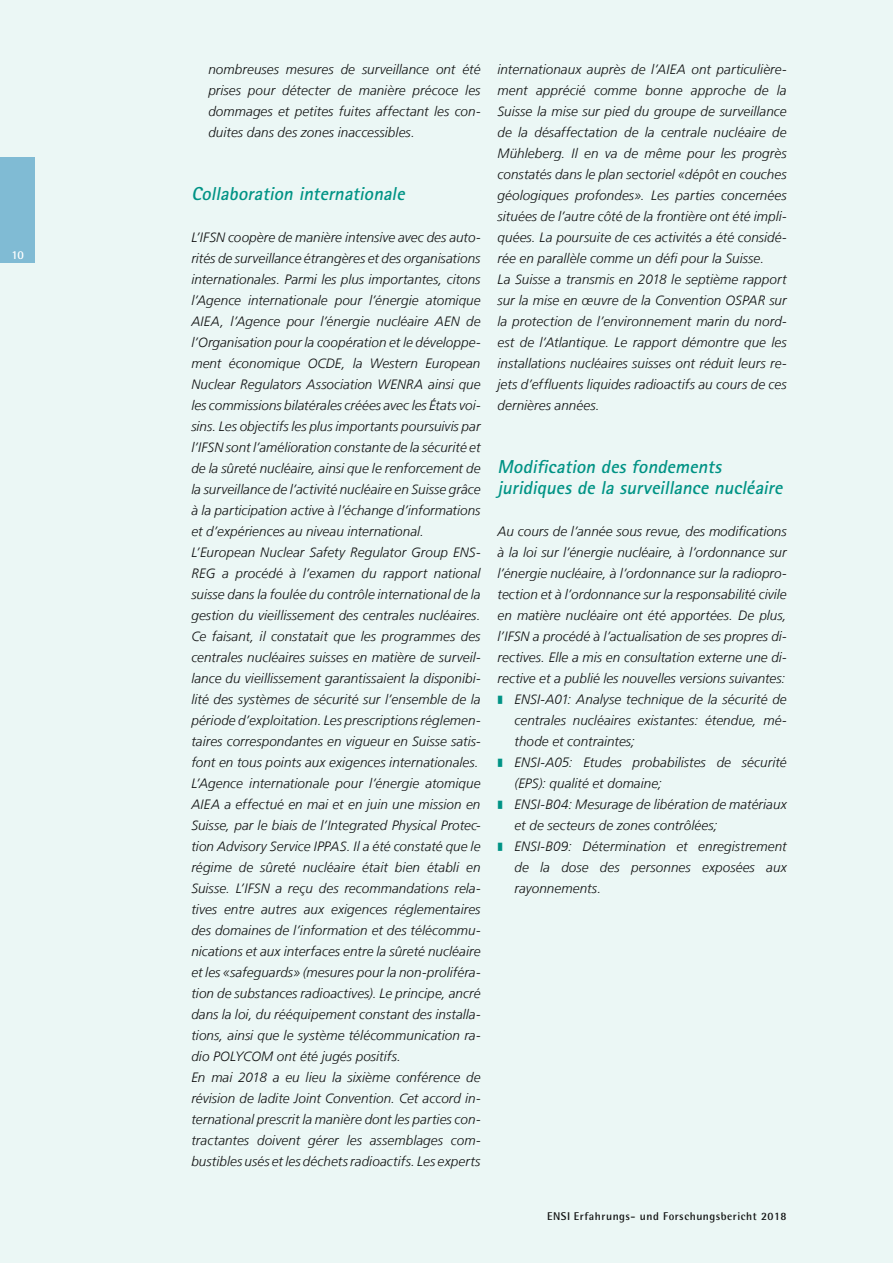
<style>
.page{position:relative;width:893px;height:1263px;background:#ebf7f5}
.page>*{position:absolute;margin:0;border:0;box-sizing:border-box;transform-origin:0 0}
.H3_03_Titel_FARBE{font:italic 700 18.75px/21px "Rotis Sans Serif Pro";color:#009385}
.p_006_Grundschrift_I{font:italic 300 13.5px/21px "Frutiger LT Com";letter-spacing:.005em;color:#111212;text-align:justify}
.t1{font:700 12px "Rotis Semi Sans Pro";color:#fff}
.t2{font:700 11.25px "Rotis Semi Sans Pro";letter-spacing:.05em;color:#111212}
</style>
<div class="page">
<div style="left:0;top:158px;width:34px;height:105px;background:#80bbd4"></div>
<p class="t1" style="left:12px;top:247px;width:14px">10</p>
<p class="p_006_Grundschrift_I" style="left:208px;top:59px;width:274px">nombreuses mesures de surveillance ont été prises pour détecter de manière précoce les dommages et petites fuites affectant les con&shy;duites dans des zones inaccessibles.</p>
<h3 class="H3_03_Titel_FARBE" style="left:191px;top:183px;width:219px">Collaboration internationale</h3>
<p class="p_006_Grundschrift_I" style="left:191px;top:227px;width:291px">L’IFSN coopère de manière intensive avec des auto&shy;rités de surveillance étrangères et des organisations internationales. Parmi les plus importantes, citons l’Agence internationale pour l’énergie atomique AIEA, l’Agence pour l’énergie nucléaire AEN de l’Organisation pour la coopération et le développe&shy;ment économique OCDE, la Western European Nuclear Regulators Association WENRA ainsi que les commissions bilatérales créées avec les États voi&shy;sins. Les objectifs les plus importants poursuivis par l’IFSN sont l’amélioration constante de la sécurité et de la sûreté nucléaire, ainsi que le renforcement de la surveillance de l’activité nucléaire en Suisse grâce à la participation active à l’échange d’informations et d’expériences au niveau international.</p>
<p class="p_006_Grundschrift_I" style="left:191px;top:542px;width:291px">L’European Nuclear Safety Regulator Group ENS-REG a procédé à l’examen du rapport national suisse dans la foulée du contrôle international de la gestion du vieillissement des centrales nucléaires.<br>Ce faisant, il constatait que les programmes des centrales nucléaires suisses en matière de surveil&shy;lance du vieillissement garantissaient la disponibi&shy;lité des systèmes de sécurité sur l’ensemble de la période d’exploitation. Les prescriptions réglemen&shy;taires correspondantes en vigueur en Suisse satis&shy;font en tous points aux exigences internationales.</p>
<p class="p_006_Grundschrift_I" style="left:191px;top:773px;width:291px">L’Agence internationale pour l’énergie atomique AIEA a effectué en mai et en juin une mission en Suisse, par le biais de l’Integrated Physical Protec&shy;tion Advisory Service IPPAS. Il a été constaté que le régime de sûreté nucléaire était bien établi en Suisse. L’IFSN a reçu des recommandations rela&shy;tives entre autres aux exigences réglementaires des domaines de l’information et des télécommu&shy;nications et aux interfaces entre la sûreté nucléaire et les «safeguards» (mesures pour la non-proliféra&shy;tion de substances radioactives). Le principe, ancré dans la loi, du rééquipement constant des installa&shy;tions, ainsi que le système télécommunication ra&shy;dio POLYCOM ont été jugés positifs.</p>
<p class="p_006_Grundschrift_I" style="left:191px;top:1067px;width:291px;text-align:left">En mai 2018 a eu lieu la sixième conférence de révision de ladite Joint Convention. Cet accord in&shy;ternational prescrit la manière dont les parties con&shy;tractantes doivent gérer les assemblages com-- bustibles usés et les déchets radioactifs. Les experts</p>
<p class="p_006_Grundschrift_I" style="left:497px;top:59px;width:291px">internationaux auprès de l’AIEA ont particulière&shy;ment apprécié comme bonne approche de la Suisse la mise sur pied du groupe de surveillance de la désaffectation de la centrale nucléaire de Mühleberg. Il en va de même pour les progrès constatés dans le plan sectoriel «dépôt en couches géologiques profondes». Les parties concernées situées de l’autre côté de la frontière ont été impli&shy;quées. La poursuite de ces activités a été considé&shy;rée en parallèle comme un défi pour la Suisse.</p>
<p class="p_006_Grundschrift_I" style="left:497px;top:269px;width:291px">La Suisse a transmis en 2018 le septième rapport sur la mise en œuvre de la Convention OSPAR sur la protection de l’environnement marin du nord&shy;est de l’Atlantique. Le rapport démontre que les installations nucléaires suisses ont réduit leurs re&shy;jets d’effluents liquides radioactifs au cours de ces dernières années.</p>
<h3 class="H3_03_Titel_FARBE" style="left:497px;top:456px;width:291px">Modification des fondements juridiques de la surveillance nucléaire</h3>
<p class="p_006_Grundschrift_I" style="left:497px;top:521px;width:291px">Au cours de l’année sous revue, des modifications à la loi sur l’énergie nucléaire, à l’ordonnance sur l’énergie nucléaire, à l’ordonnance sur la radiopro&shy;tection et à l’ordonnance sur la responsabilité civile en matière nucléaire ont été apportées. De plus, l’IFSN a procédé à l’actualisation de ses propres di&shy;rectives. Elle a mis en consultation externe une di&shy;rective et a publié les nouvelles versions suivantes:</p>
<p class="p_006_Grundschrift_I" style="left:514px;top:689px;width:274px">ENSI-A01: Analyse technique de la sécurité de centrales nucléaires existantes: étendue, mé&shy;thode et contraintes;</p>
<p class="p_006_Grundschrift_I" style="left:514px;top:752px;width:274px">ENSI-A05: Etudes probabilistes de sécurité (EPS): qualité et domaine;</p>
<p class="p_006_Grundschrift_I" style="left:514px;top:794px;width:274px">ENSI-B04: Mesurage de libération de matériaux et de secteurs de zones contrôlées;</p>
<p class="p_006_Grundschrift_I" style="left:514px;top:836px;width:274px">ENSI-B09: Détermination et enregistrement de la dose des personnes exposées aux rayonnements.</p>
<p class="t2" style="left:547px;top:1209px;width:241px">ENSI Erfahrungs- und Forschungsbericht 2018</p>
</div>
